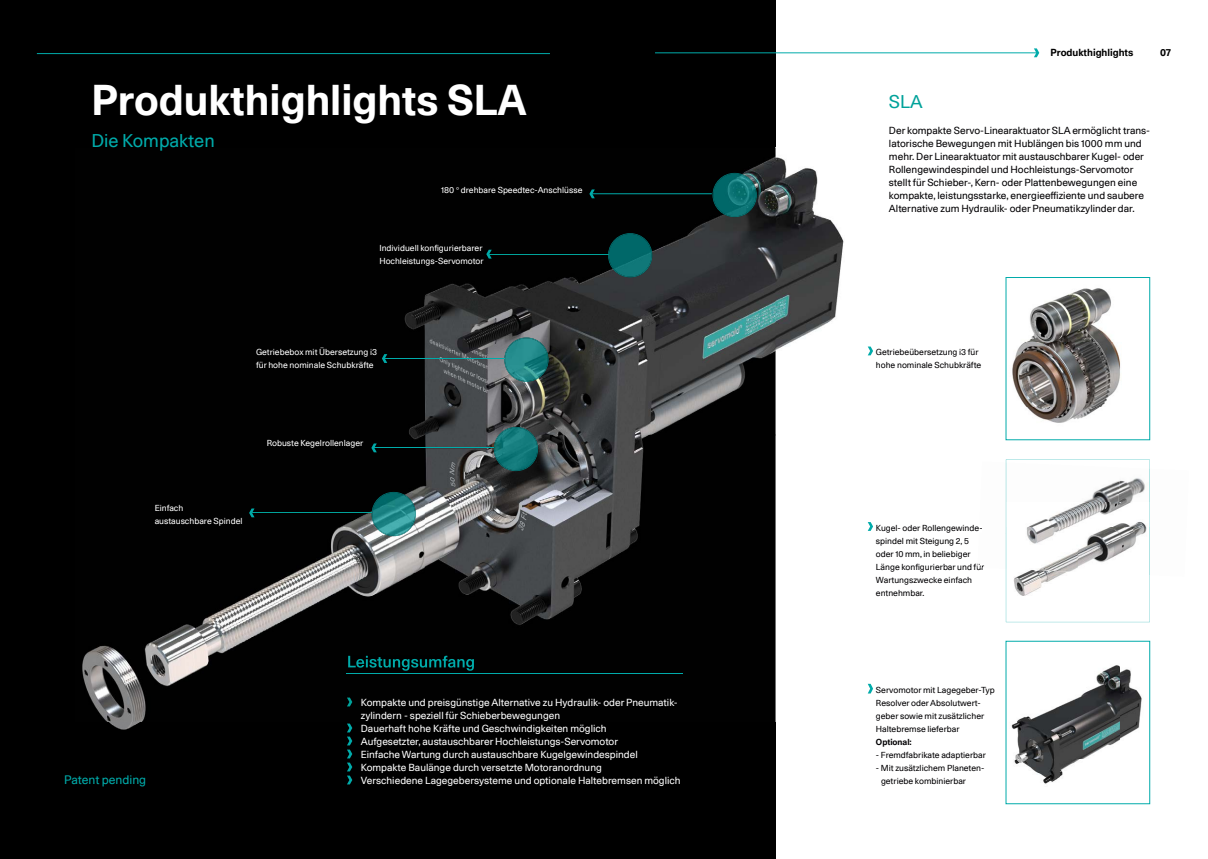
<style>
.page{position:relative;width:1208px;height:859px;background:#fff}
.page>*{position:absolute;margin:0;border:0;box-sizing:border-box;transform-origin:0 0}
.t1{font:700 42px "Unica 77 LLTT";color:#fff}
.t2{font:18px "Unica 77 LLTT";color:#00abaa}
.t3{font:18px "Unica 77 LLTT";color:#00a29a}
.t4{font:12px "Unica 77 LLTT";color:#00abaa}
.t5{font:10px/13px "Unica 77 LLTT";color:#fff}
.t6{font:10px/13px "Unica 77 LLTT";color:#020103}
.t7{font:700 10px "Unica 77 LLTT";color:#000}
.t8{font:8.5px/13px "Unica 77 LLTT";color:#020103}
.t9{font:8.5px/13px "Unica 77 LLTT";color:#fff}
.t10{font:700 8.5px "Unica 77 LLTT";color:#020103}
</style>
<div class="page">
<svg style="left:1034px;top:48px;width:5px;height:9px"></svg>
<div style="left:0;top:0;width:775px;height:859px;background:#000"></div>
<hr style="left:37px;top:53px;width:513px;height:1px;background:#00abaa">
<img style="left:82px;top:147px;width:762px;height:611px">
<img style="left:348px;top:656px;width:126px;height:15px">
<img style="left:347px;top:673px;width:335px;height:1px">
<svg style="left:486px;top:250px;width:6px;height:9px"></svg>
<hr style="left:488px;top:254px;width:121px;height:1px;background:#00a29a">
<svg style="left:382px;top:354px;width:5px;height:9px"></svg>
<hr style="left:384px;top:358px;width:120px;height:1px;background:#00abaa">
<img style="left:504px;top:337px;width:44px;height:45px">
<svg style="left:371px;top:443px;width:6px;height:9px"></svg>
<hr style="left:373px;top:447px;width:121px;height:1px;background:#00abaa">
<img style="left:494px;top:427px;width:44px;height:44px">
<svg style="left:249px;top:508px;width:5px;height:9px"></svg>
<hr style="left:251px;top:512px;width:120px;height:1px;background:#00a29a">
<img style="left:371px;top:492px;width:45px;height:44px">
<svg style="left:347px;top:698px;width:5px;height:8px"></svg>
<svg style="left:347px;top:724px;width:5px;height:60px"></svg>
<hr style="left:655px;top:52px;width:382px;height:1px;background:#00abaa">
<svg style="left:589px;top:189px;width:6px;height:9px"></svg>
<hr style="left:591px;top:193px;width:121px;height:1px;background:#00abaa">
<img style="left:712px;top:173px;width:45px;height:44px">
<img style="left:608px;top:233px;width:44px;height:44px">
<img style="left:1012px;top:288px;width:109px;height:135px">
<svg style="left:1006px;top:460px;width:143px;height:162px"></svg>
<img style="left:1011px;top:665px;width:131px;height:119px">
<svg style="left:868px;top:347px;width:5px;height:8px"></svg>
<svg style="left:867px;top:522px;width:6px;height:9px"></svg>
<svg style="left:868px;top:684px;width:5px;height:9px"></svg>
<img style="left:1005px;top:462px;width:46px;height:70px">
<img style="left:1049px;top:465px;width:71px;height:37px">
<img style="left:1118px;top:468px;width:32px;height:34px">
<img style="left:979px;top:532px;width:27px;height:37px">
<img style="left:1006px;top:527px;width:71px;height:45px">
<img style="left:1077px;top:527px;width:72px;height:48px">
<img style="left:1007px;top:502px;width:142px;height:25px">
<img style="left:1006px;top:463px;width:1px;height:106px">
<img style="left:1149px;top:469px;width:1px;height:106px">
<svg style="left:977px;top:564px;width:7px;height:4px"></svg>
<h1 class="t1" style="left:91px;top:71px;width:437px">Produkthighlights SLA</h1>
<h2 class="t2" style="left:91px;top:129px;width:125px">Die Kompakten</h2>
<p class="t9" style="left:441px;top:183px;width:143px">180 ° drehbare Speedtec-Anschlüsse</p>
<p class="t9" style="left:379px;top:242px;width:106px">Individuell konfigurierbarer<br>Hochleistungs-Servomotor</p>
<p class="t9" style="left:256px;top:346px;width:123px">Getriebebox mit Übersetzung i3 für hohe nominale Schubkräfte</p>
<p class="t9" style="left:155px;top:502px;width:89px">Einfach austauschbare Spindel</p>
<p class="t9" style="left:267px;top:437px;width:98px">Robuste Kegelrollenlager</p>
<p class="t4" style="left:64px;top:772px;width:83px">Patent pending</p>
<p class="t5" style="left:361px;top:696px;width:321px">Kompakte und preisgünstige Alternative zu Hydraulik- oder Pneumatik&shy;zylindern - speziell für Schieberbewegungen<br>Dauerhaft hohe Kräfte und Geschwindigkeiten möglich<br>Aufgesetzter, austauschbarer Hochleistungs-Servomotor<br>Einfache Wartung durch austauschbare Kugelgewindespindel Kompakte Baulänge durch versetzte Motoranordnung<br>Verschiedene Lagegebersysteme und optionale Haltebremsen möglich</p>
<h2 class="t3" style="left:889px;top:90px;width:35px">SLA</h2>
<p class="t7" style="left:1050px;top:46px;width:84px">Produkthighlights</p>
<p class="t7" style="left:1160px;top:46px;width:13px">07</p>
<p class="t6" style="left:889px;top:124px;width:263px">Der kompakte Servo-Linearaktuator SLA ermöglicht trans&shy;latorische Bewegungen mit Hublängen bis 1000 mm und mehr. Der Linearaktuator mit austauschbarer Kugel- oder Rollengewindespindel und Hochleistungs-Servomotor stellt für Schieber-, Kern- oder Plattenbewegungen eine kompakte, leistungsstarke, energieeffiziente und saubere Alternative zum Hydraulik- oder Pneumatikzylinder dar.</p>
<p class="t8" style="left:876px;top:346px;width:107px">Getriebeübersetzung i3 für hohe nominale Schubkräfte</p>
<p class="t8" style="left:876px;top:521px;width:110px">Kugel- oder Rollengewinde&shy;spindel mit Steigung 2, 5 oder 10 mm, in beliebiger<br>Länge konfigurierbar und für<br>Wartungszwecke einfach entnehmbar.</p>
<p class="t8" style="left:876px;top:684px;width:120px">Servomotor mit Lagegeber-Typ<br>Resolver oder Absolutwert&shy;geber sowie mit zusätzlicher<br>Haltebremse lieferbar</p>
<p class="t10" style="left:876px;top:736px;width:37px">Optional:</p>
<p class="t8" style="left:876px;top:749px;width:112px">- Fremdfabrikate adaptierbar</p>
<p class="t8" style="left:881px;top:762px;width:105px;text-indent:-5px">- Mit zusätzlichem Planeten&shy;getriebe kombinierbar</p>
</div>
